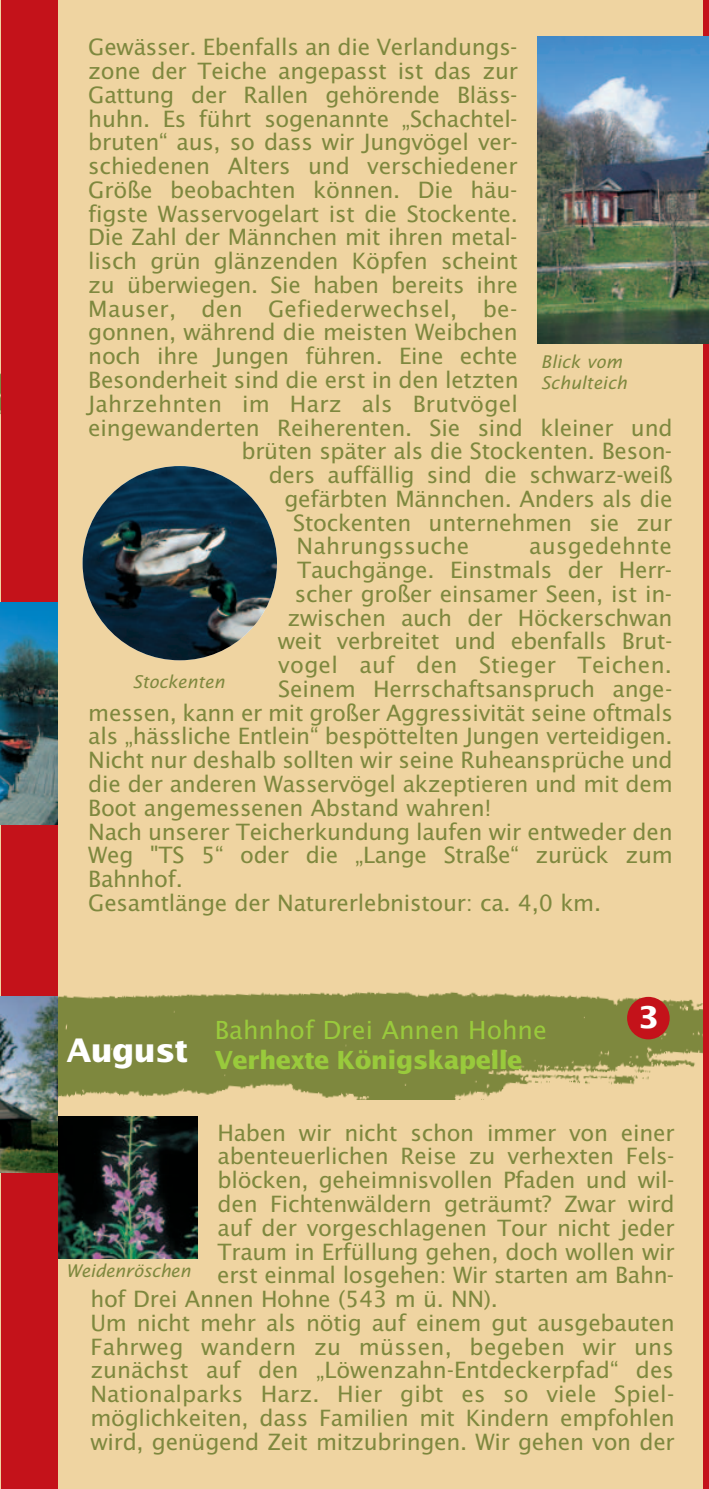
<style>
.page{position:relative;width:709px;height:1489px;background:#fff}
.page>*{position:absolute;margin:0;border:0;box-sizing:border-box;transform-origin:0 0}
.t1{font:700 32.5px "Lucida Sans";letter-spacing:-.035em;color:#fff}
.t2{font:700 30px "Lucida Sans";color:#fff}
.t3{font:25px "Lucida Sans";color:#99ca3c}
.t4{font:700 25px "Lucida Sans";letter-spacing:-.025em;color:#99ca3c}
.t5{font:22.5px "Lucida Sans";letter-spacing:-.01em;color:#7e883e}
.t6{font:22.5px "Lucida Sans";letter-spacing:.01em;color:#7e883e}
.t7{font:22.5px "Lucida Sans";letter-spacing:.015em;color:#7e883e}
.t8{font:italic 17.5px/21px "Lucida Sans";color:#7e883e}
</style>
<div class="page">
<div style="left:1px;top:0;width:707px;height:1488px;background:#efd4a1"></div>
<div style="left:0;top:0;width:13px;height:1488px;background:#efd4a1"></div>
<img style="left:0;top:373px;width:1px;height:41px">
<img style="left:57px;top:967px;width:645px;height:132px">
<img style="left:57px;top:1116px;width:140px;height:142px">
<div style="left:626px;top:996px;width:43px;height:43px;background:#c4121a;border-radius:50%"></div>
<div style="left:1px;top:0;width:56px;height:1488px;background:#c4121a"></div>
<div style="left:702px;top:0;width:6px;height:1488px;background:#c4121a"></div>
<img style="left:537px;top:37px;width:171px;height:307px">
<img style="left:0;top:602px;width:57px;height:222px">
<img style="left:0;top:996px;width:57px;height:176px">
<img style="left:82px;top:466px;width:195px;height:194px;border-radius:50%">
<p class="t5" style="left:88px;top:38px;width:430px">Gewässer. Ebenfalls an die Verlandungs-</p>
<p class="t5" style="left:88px;top:62px;width:431px">zone der Teiche angepasst ist das zur</p>
<p class="t5" style="left:88px;top:85px;width:430px">Gattung der Rallen gehörende Bläss-</p>
<p class="t5" style="left:88px;top:109px;width:430px">huhn. Es führt sogenannte „Schachtel-</p>
<p class="t5" style="left:88px;top:133px;width:430px">bruten“ aus, so dass wir Jungvögel ver-</p>
<p class="t5" style="left:88px;top:157px;width:430px">schiedenen Alters und verschiedener</p>
<p class="t5" style="left:88px;top:180px;width:430px">Größe beobachten können. Die häu-</p>
<p class="t5" style="left:88px;top:204px;width:431px">figste Wasservogelart ist die Stockente.</p>
<p class="t5" style="left:88px;top:228px;width:430px">Die Zahl der Männchen mit ihren metal-</p>
<p class="t5" style="left:88px;top:252px;width:430px">lisch grün glänzenden Köpfen scheint</p>
<p class="t5" style="left:88px;top:275px;width:431px">zu überwiegen. Sie haben bereits ihre</p>
<p class="t6" style="left:88px;top:299px;width:430px">Mauser, den Gefiederwechsel, be-</p>
<p class="t5" style="left:88px;top:323px;width:430px">gonnen, während die meisten Weibchen</p>
<p class="t5" style="left:88px;top:347px;width:430px">noch ihre Jungen führen. Eine echte</p>
<p class="t5" style="left:88px;top:370px;width:431px">Besonderheit sind die erst in den letzten</p>
<p class="t6" style="left:88px;top:394px;width:431px">Jahrzehnten im Harz als Brutvögel</p>
<p class="t5" style="left:88px;top:418px;width:585px">eingewanderten Reiherenten. Sie sind kleiner und</p>
<p class="t5" style="left:241px;top:442px;width:432px">brüten später als die Stockenten. Beson-</p>
<p class="t5" style="left:268px;top:465px;width:405px">ders auffällig sind die schwarz-weiß</p>
<p class="t5" style="left:284px;top:489px;width:389px">gefärbten Männchen. Anders als die</p>
<p class="t5" style="left:293px;top:513px;width:380px">Stockenten unternehmen sie zur</p>
<p class="t7" style="left:296px;top:537px;width:174px">Nahrungssuche</p>
<p class="t7" style="left:528px;top:537px;width:144px">ausgedehnte</p>
<p class="t5" style="left:297px;top:560px;width:376px">Tauchgänge. Einstmals der Herr-</p>
<p class="t5" style="left:295px;top:584px;width:378px">scher großer einsamer Seen, ist in-</p>
<p class="t5" style="left:287px;top:608px;width:386px">zwischen auch der Höckerschwan</p>
<p class="t5" style="left:277px;top:632px;width:395px">weit verbreitet und ebenfalls Brut-</p>
<p class="t7" style="left:278px;top:655px;width:395px">vogel auf den Stieger Teichen.</p>
<p class="t5" style="left:278px;top:679px;width:395px">Seinem Herrschaftsanspruch ange-</p>
<p class="t5" style="left:88px;top:703px;width:585px">messen, kann er mit großer Aggressivität seine oftmals</p>
<p class="t5" style="left:88px;top:727px;width:585px">als „hässliche Entlein“ bespöttelten Jungen verteidigen.</p>
<p class="t5" style="left:88px;top:750px;width:585px">Nicht nur deshalb sollten wir seine Ruheansprüche und</p>
<p class="t5" style="left:88px;top:774px;width:585px">die der anderen Wasservögel akzeptieren und mit dem</p>
<p class="t5" style="left:88px;top:798px;width:404px">Boot angemessenen Abstand wahren!</p>
<p class="t5" style="left:88px;top:822px;width:585px">Nach unserer Teicherkundung laufen wir entweder den</p>
<p class="t5" style="left:88px;top:845px;width:585px">Weg "TS 5“ oder die „Lange Straße“ zurück zum</p>
<p class="t5" style="left:88px;top:869px;width:96px">Bahnhof.</p>
<p class="t5" style="left:88px;top:893px;width:514px">Gesamtlänge der Naturerlebnistour: ca. 4,0 km.</p>
<p class="t8" style="left:540px;top:352px;width:87px">Blick vom<br>Schulteich</p>
<p class="t8" style="left:132px;top:672px;width:94px">Stockenten</p>
<h1 class="t1" style="left:67px;top:1036px;width:123px">August</h1>
<p class="t3" style="left:215px;top:1019px;width:333px">Bahnhof Drei Annen Hohne</p>
<p class="t4" style="left:215px;top:1049px;width:309px">Verhexte Königskapelle</p>
<h2 class="t2" style="left:637px;top:1004px;width:22px">3</h2>
<p class="t5" style="left:217px;top:1123px;width:458px">Haben wir nicht schon immer von einer</p>
<p class="t5" style="left:217px;top:1146px;width:458px">abenteuerlichen Reise zu verhexten Fels-</p>
<p class="t5" style="left:217px;top:1170px;width:458px">blöcken, geheimnisvollen Pfaden und wil-</p>
<p class="t5" style="left:217px;top:1194px;width:458px">den Fichtenwäldern geträumt? Zwar wird</p>
<p class="t5" style="left:217px;top:1218px;width:458px">auf der vorgeschlagenen Tour nicht jeder</p>
<p class="t5" style="left:217px;top:1241px;width:458px">Traum in Erfüllung gehen, doch wollen wir</p>
<p class="t5" style="left:217px;top:1265px;width:458px">erst einmal losgehen: Wir starten am Bahn-</p>
<p class="t5" style="left:90px;top:1289px;width:409px">hof Drei Annen Hohne (543 m ü. NN).</p>
<p class="t5" style="left:90px;top:1313px;width:585px">Um nicht mehr als nötig auf einem gut ausgebauten</p>
<p class="t6" style="left:90px;top:1336px;width:584px">Fahrweg wandern zu müssen, begeben wir uns</p>
<p class="t5" style="left:90px;top:1360px;width:584px">zunächst auf den „Löwenzahn-Entdeckerpfad“ des</p>
<p class="t5" style="left:90px;top:1384px;width:585px">Nationalparks Harz. Hier gibt es so viele Spiel-</p>
<p class="t5" style="left:90px;top:1408px;width:585px">möglichkeiten, dass Familien mit Kindern empfohlen</p>
<p class="t5" style="left:90px;top:1431px;width:585px">wird, genügend Zeit mitzubringen. Wir gehen von der</p>
<p class="t8" style="left:66px;top:1261px;width:126px">Weidenröschen</p>
</div>
